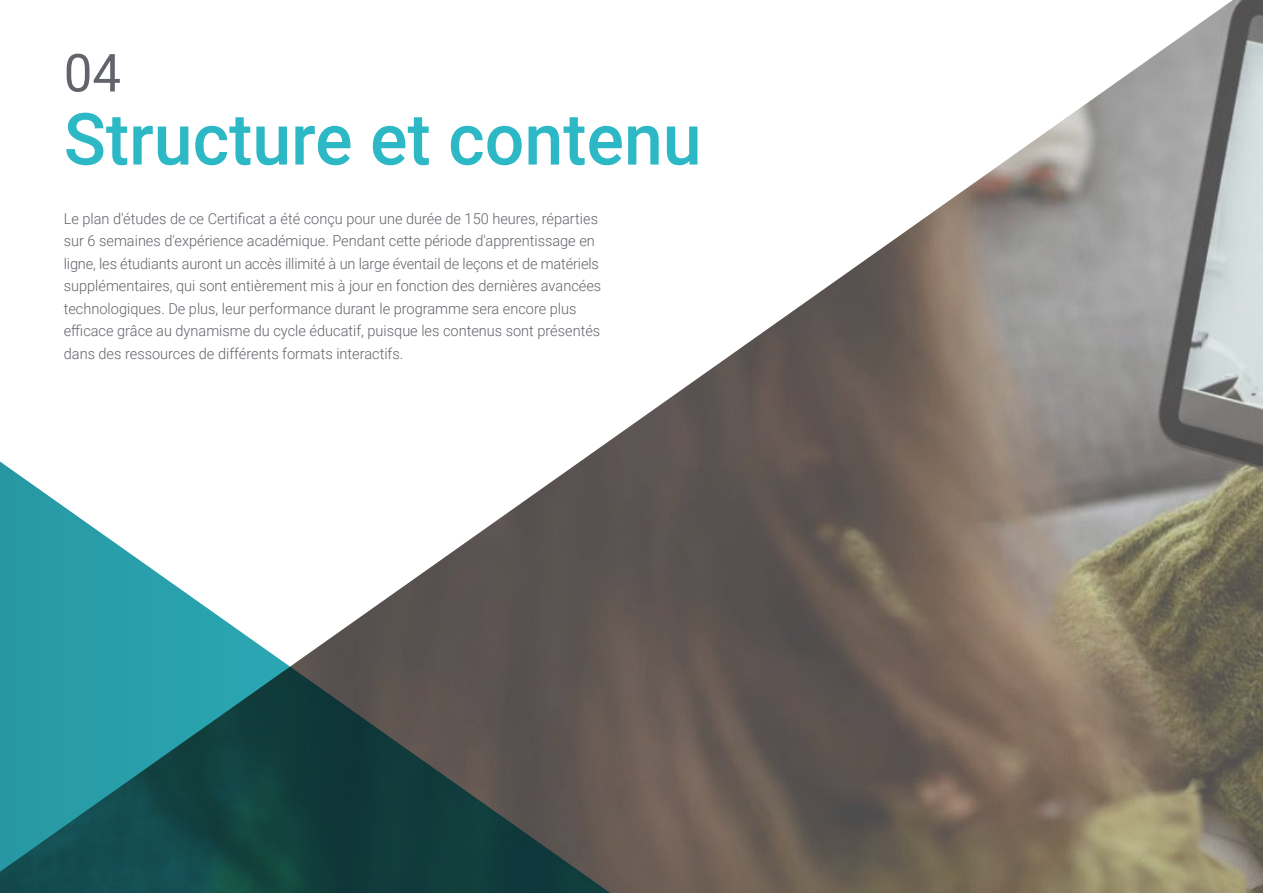
<style>
.page{position:relative;width:1263px;height:893px;background:#fff}
.page>*{position:absolute;margin:0;border:0;box-sizing:border-box;transform-origin:0 0}
.t1{font:500 72px "Roboto";color:#2db8c5}
.t2{font:52.5px "Roboto";color:#61646a}
.t3{font:300 15px/22.5px "Roboto";color:#61646a}
</style>
<div class="page">
<img style="left:602px;top:0;width:661px;height:893px">
<svg style="left:0;top:446px;width:640px;height:447px"></svg>
<h2 class="t2" style="left:64px;top:36px;width:59px">04</h2>
<h1 class="t1" style="left:64px;top:89px;width:639px">Structure et contenu</h1>
<p class="t3" style="left:64px;top:207px;width:539px">Le plan d'études de ce Certificat a été conçu pour une durée de 150 heures, réparties sur 6 semaines d'expérience académique. Pendant cette période d'apprentissage en ligne, les étudiants auront un accès illimité à un large éventail de leçons et de matériels supplémentaires, qui sont entièrement mis à jour en fonction des dernières avancées technologiques. De plus, leur performance durant le programme sera encore plus efficace grâce au dynamisme du cycle éducatif, puisque les contenus sont présentés dans des ressources de différents formats interactifs.</p>
</div>
